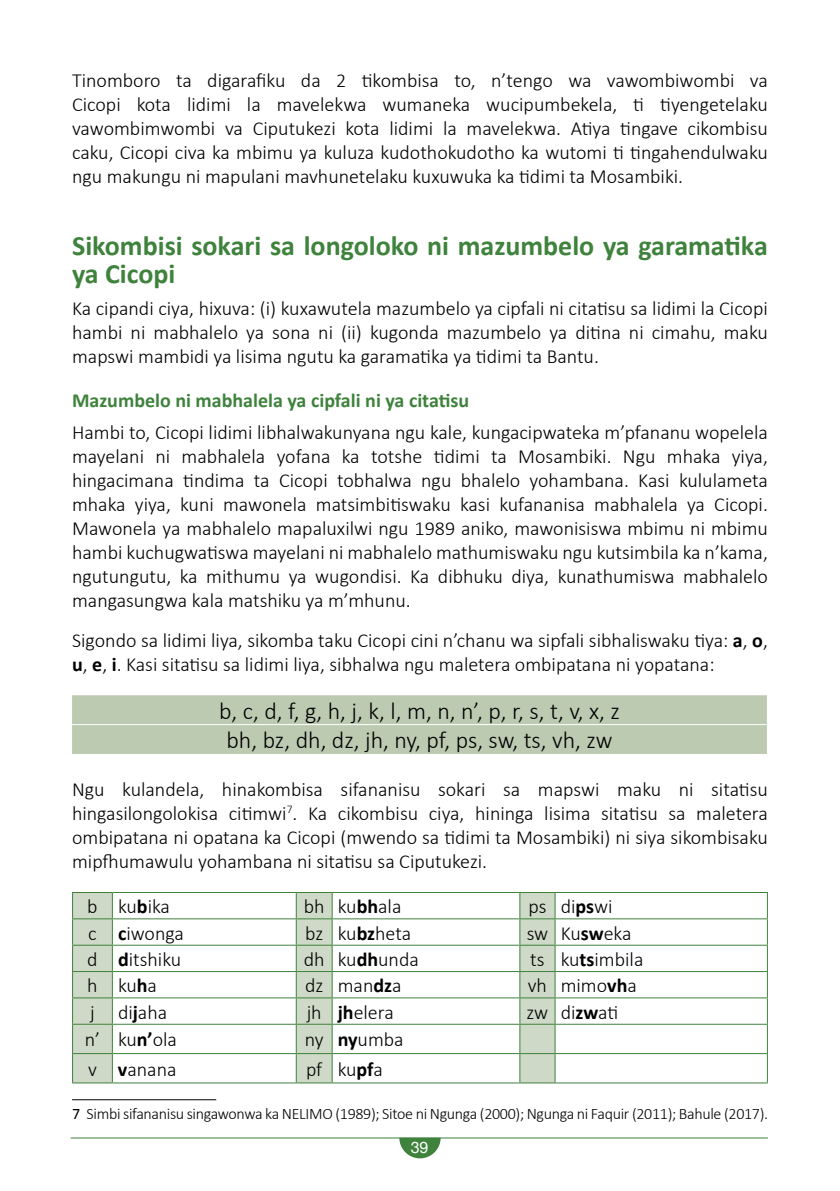
<style>
.page{position:relative;width:840px;height:1191px;background:#fff}
.page>*{position:absolute;margin:0;border:0;box-sizing:border-box;transform-origin:0 0}
.t1{font:700 28px/28px "Calibri";color:#3e823c}
.t2{font:300 24px/29.4px "Calibri";letter-spacing:-.005em;color:#000;text-align:center}
.t3{font:300 20px/24px "Calibri";color:#000;text-align:justify}
.t4{font:700 20px "Calibri";color:#3e823c}
.t5{font:300 16px "Calibri";letter-spacing:-.02em;color:#000}
.t6{font:16px "Helvetica Neue";color:#fff}
.s1{font-weight:700}
.s2{font-weight:400}
</style>
<div class="page">
<hr style="left:71px;top:1137px;width:696px;height:1px;background:#3e823c">
<svg style="left:399px;top:1137px;width:41px;height:21px"></svg>
<div style="left:72px;top:695px;width:694px;height:59px;background:#bccab1"></div>
<hr style="left:72px;top:724px;width:694px;height:1px;background:#fff">
<svg style="left:73px;top:893px;width:481px;height:189px"></svg>
<hr style="left:72px;top:892px;width:40px;height:1px;background:#3e823c">
<hr style="left:112px;top:892px;width:184px;height:1px;background:#3e823c">
<hr style="left:296px;top:892px;width:36px;height:1px;background:#3e823c">
<hr style="left:332px;top:892px;width:187px;height:1px;background:#3e823c">
<hr style="left:519px;top:892px;width:35px;height:1px;background:#3e823c">
<hr style="left:554px;top:892px;width:213px;height:1px;background:#3e823c">
<hr style="left:72px;top:918px;width:40px;height:1px;background:#3e823c">
<hr style="left:112px;top:918px;width:184px;height:1px;background:#3e823c">
<hr style="left:296px;top:918px;width:36px;height:1px;background:#3e823c">
<hr style="left:332px;top:918px;width:187px;height:1px;background:#3e823c">
<hr style="left:519px;top:918px;width:35px;height:1px;background:#3e823c">
<hr style="left:554px;top:918px;width:213px;height:1px;background:#3e823c">
<hr style="left:72px;top:944px;width:40px;height:1px;background:#3e823c">
<hr style="left:112px;top:944px;width:184px;height:1px;background:#3e823c">
<hr style="left:296px;top:944px;width:36px;height:1px;background:#3e823c">
<hr style="left:332px;top:944px;width:187px;height:1px;background:#3e823c">
<hr style="left:519px;top:944px;width:35px;height:1px;background:#3e823c">
<hr style="left:554px;top:944px;width:213px;height:1px;background:#3e823c">
<hr style="left:72px;top:971px;width:40px;height:1px;background:#3e823c">
<hr style="left:112px;top:971px;width:184px;height:1px;background:#3e823c">
<hr style="left:296px;top:971px;width:36px;height:1px;background:#3e823c">
<hr style="left:332px;top:971px;width:187px;height:1px;background:#3e823c">
<hr style="left:519px;top:971px;width:35px;height:1px;background:#3e823c">
<hr style="left:554px;top:971px;width:213px;height:1px;background:#3e823c">
<hr style="left:72px;top:997px;width:40px;height:1px;background:#3e823c">
<hr style="left:112px;top:997px;width:184px;height:1px;background:#3e823c">
<hr style="left:296px;top:997px;width:36px;height:1px;background:#3e823c">
<hr style="left:332px;top:997px;width:187px;height:1px;background:#3e823c">
<hr style="left:519px;top:997px;width:35px;height:1px;background:#3e823c">
<hr style="left:554px;top:997px;width:213px;height:1px;background:#3e823c">
<hr style="left:72px;top:1023px;width:40px;height:1px;background:#3e823c">
<hr style="left:112px;top:1023px;width:184px;height:1px;background:#3e823c">
<hr style="left:296px;top:1023px;width:36px;height:1px;background:#3e823c">
<hr style="left:332px;top:1023px;width:187px;height:1px;background:#3e823c">
<hr style="left:519px;top:1023px;width:35px;height:1px;background:#3e823c">
<hr style="left:554px;top:1023px;width:213px;height:1px;background:#3e823c">
<hr style="left:72px;top:1053px;width:40px;height:1px;background:#3e823c">
<svg style="left:72px;top:893px;width:1px;height:189px"></svg>
<hr style="left:112px;top:1053px;width:184px;height:1px;background:#3e823c">
<svg style="left:112px;top:893px;width:1px;height:189px"></svg>
<hr style="left:296px;top:1053px;width:36px;height:1px;background:#3e823c">
<svg style="left:295px;top:893px;width:1px;height:189px"></svg>
<hr style="left:332px;top:1053px;width:187px;height:1px;background:#3e823c">
<svg style="left:331px;top:893px;width:1px;height:189px"></svg>
<hr style="left:519px;top:1053px;width:35px;height:1px;background:#3e823c">
<svg style="left:519px;top:893px;width:1px;height:189px"></svg>
<hr style="left:554px;top:1053px;width:213px;height:1px;background:#3e823c">
<svg style="left:554px;top:893px;width:1px;height:189px"></svg>
<svg style="left:766px;top:893px;width:1px;height:189px"></svg>
<hr style="left:72px;top:1082px;width:40px;height:1px;background:#3e823c">
<hr style="left:112px;top:1082px;width:184px;height:1px;background:#3e823c">
<hr style="left:296px;top:1082px;width:36px;height:1px;background:#3e823c">
<hr style="left:332px;top:1082px;width:187px;height:1px;background:#3e823c">
<hr style="left:519px;top:1082px;width:35px;height:1px;background:#3e823c">
<hr style="left:554px;top:1082px;width:213px;height:1px;background:#3e823c">
<hr style="left:72px;top:1099px;width:144px;height:1px;background:#000">
<p class="t3" style="left:72px;top:67px;width:697px">Tinomboro ta digarafiku da 2 tikombisa to, n’tengo wa vawombiwombi va Cicopi kota lidimi la mavelekwa wumaneka wucipumbekela, ti tiyengetelaku vawombimwombi va Ciputukezi kota lidimi la mavelekwa. Atiya tingave cikombisu caku, Cicopi civa ka mbimu ya kuluza kudothokudotho ka wutomi ti tingahendulwaku ngu makungu ni mapulani mavhunetelaku kuxuwuka ka tidimi ta Mosambiki.</p>
<h1 class="t1" style="left:72px;top:232px;width:697px">Sikombisi sokari sa longoloko ni mazumbelo ya garamatika ya Cicopi</h1>
<p class="t3" style="left:72px;top:295px;width:697px">Ka cipandi ciya, hixuva: (i) kuxawutela mazumbelo ya cipfali ni citatisu sa lidimi la Cicopi hambi ni mabhalelo ya sona ni (ii) kugonda mazumbelo ya ditina ni cimahu, maku mapswi mambidi ya lisima ngutu ka garamatika ya tidimi ta Bantu.</p>
<p class="t4" style="left:72px;top:388px;width:398px">Mazumbelo ni mabhalela ya cipfali ni ya citatisu</p>
<p class="t3" style="left:72px;top:419px;width:697px">Hambi to, Cicopi lidimi libhalwakunyana ngu kale, kungacipwateka m’pfananu wopelela mayelani ni mabhalela yofana ka totshe tidimi ta Mosambiki. Ngu mhaka yiya, hingacimana tindima ta Cicopi tobhalwa ngu bhalelo yohambana. Kasi kululameta mhaka yiya, kuni mawonela matsimbitiswaku kasi kufananisa mabhalela ya Cicopi.<br>Mawonela ya mabhalelo mapaluxilwi ngu 1989 aniko, mawonisiswa mbimu ni mbimu hambi kuchugwatiswa mayelani ni mabhalelo mathumiswaku ngu kutsimbila ka n’kama, ngutungutu, ka mithumu ya wugondisi. Ka dibhuku diya, kunathumiswa mabhalelo mangasungwa kala matshiku ya m’mhunu.</p>
<p class="t3" style="left:72px;top:627px;width:697px">Sigondo sa lidimi liya, sikomba taku Cicopi cini n’chanu wa sipfali sibhaliswaku tiya: <span class="s1">a</span>, <span class="s1">o</span>, <span class="s1">u</span>, <span class="s1">e</span>, <span class="s1">i</span>. Kasi sitatisu sa lidimi liya, sibhalwa ngu maletera ombipatana ni yopatana:</p>
<p class="t2" style="left:219px;top:695px;width:402px">b, c, d, f, g, h, j, k, l, m, n, n’, p, r, s, t, v, x, z bh, bz, dh, dz, jh, ny, pf, ps, sw, ts, vh, zw</p>
<p class="t3" style="left:72px;top:776px;width:697px">Ngu kulandela, hinakombisa sifananisu sokari sa mapswi maku ni sitatisu hingasilongolokisa citimwi<sup>7</sup>. Ka cikombisu ciya, hininga lisima sitatisu sa maletera ombipatana ni opatana ka Cicopi (mwendo sa tidimi ta Mosambiki) ni siya sikombisaku mipfhumawulu yohambana ni sitatisu sa Ciputukezi.</p>
<p class="t3" style="left:87px;top:893px;width:84px">b ku<span class="s1">b</span>ika</p>
<p class="t3" style="left:303px;top:893px;width:99px">bh ku<span class="s1">bh</span>ala</p>
<p class="t3" style="left:528px;top:893px;width:86px">ps di<span class="s1">ps</span>wi</p>
<p class="t3" style="left:88px;top:920px;width:97px">c <span class="s1">c</span>iwonga</p>
<p class="t3" style="left:305px;top:920px;width:107px">bz ku<span class="s1">bz</span>heta</p>
<p class="t3" style="left:526px;top:920px;width:106px">sw Ku<span class="s1">sw</span>eka</p>
<p class="t3" style="left:87px;top:946px;width:95px">d <span class="s1">d</span>itshiku</p>
<p class="t3" style="left:303px;top:946px;width:116px">dh ku<span class="s1">dh</span>unda</p>
<p class="t3" style="left:530px;top:946px;width:115px">ts ku<span class="s1">ts</span>imbila</p>
<p class="t3" style="left:87px;top:972px;width:71px">h ku<span class="s1">h</span>a</p>
<p class="t3" style="left:305px;top:972px;width:98px">dz man<span class="s1">dz</span>a</p>
<p class="t3" style="left:527px;top:972px;width:110px">vh mimo<span class="s1">vh</span>a</p>
<p class="t3" style="left:90px;top:999px;width:78px">j di<span class="s1">j</span>aha</p>
<p class="t3" style="left:306px;top:999px;width:89px">jh <span class="s1">jh</span>elera</p>
<p class="t3" style="left:526px;top:999px;width:93px">zw di<span class="s1">zw</span>ati</p>
<p class="t3" style="left:85px;top:1026px;width:94px">n’ ku<span class="s1">n’</span>ola</p>
<p class="t3" style="left:304px;top:1026px;width:100px">ny <span class="s1">ny</span>umba</p>
<p class="t3" style="left:88px;top:1056px;width:90px">v <span class="s1">v</span>anana</p>
<p class="t3" style="left:306px;top:1056px;width:78px">pf ku<span class="s1">pf</span>a</p>
<p class="t5" style="left:72px;top:1103px;width:697px"><span class="s2">7</span> Simbi sifananisu singawonwa ka NELIMO (1989); Sitoe ni Ngunga (2000); Ngunga ni Faquir (2011); Bahule (2017).</p>
<p class="t6" style="left:410px;top:1135px;width:19px">39</p>
</div>
